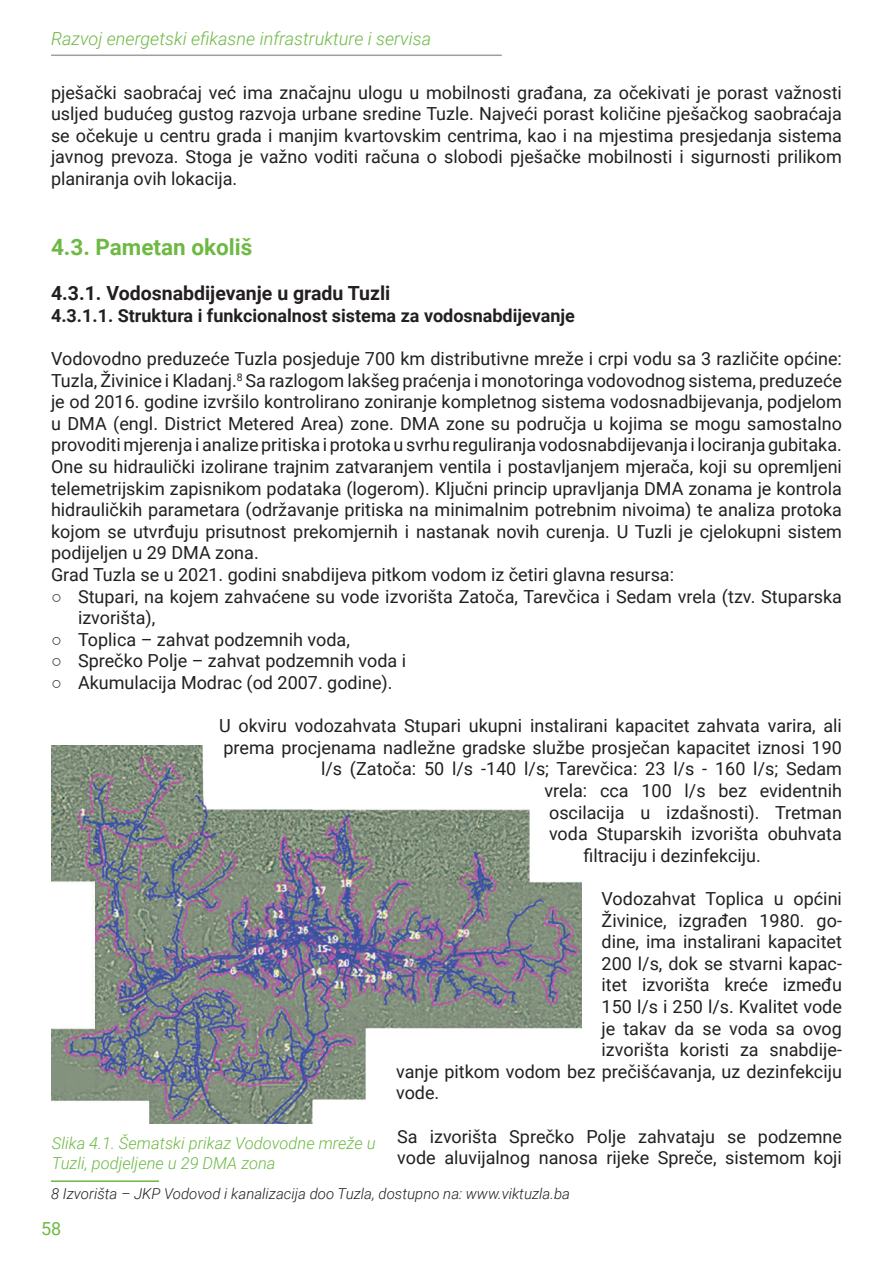
<style>
.page{position:relative;width:893px;height:1263px;background:#fff}
.page>*{position:absolute;margin:0;border:0;box-sizing:border-box;transform-origin:0 0}
.t1{font:700 22.5px "Roboto";color:#6db944}
.t2{font:700 19.5px "Roboto";color:#231f20}
.t3{font:18px/21.6px "Roboto";color:#231f20}
.t4{font:700 18px "Roboto";color:#231f20}
.t5{font:italic 300 18px "Roboto";color:#6db944}
.t6{font:18px "Roboto";color:#6db944}
.t7{font:italic 300 16.5px/19.8px "Roboto";color:#6db944}
.t8{font:italic 300 15px "Roboto";color:#231f20}
.s1{font-family:"Arial"}
</style>
<div class="page">
<hr style="left:51px;top:55px;width:451px;height:1px;background:#9d9fa2">
<hr style="left:51px;top:1180px;width:108px;height:2px;background:#6db944">
<img style="left:51px;top:746px;width:530px;height:377px">
<p class="t5" style="left:51px;top:26px;width:382px">Razvoj energetski efikasne infrastrukture i servisa</p>
<p class="t3" style="left:51px;top:81px;width:792px;text-align:justify">pješački saobraćaj već ima značajnu ulogu u mobilnosti građana, za očekivati je porast važnosti usljed budućeg gustog razvoja urbane sredine Tuzle. Najveći porast količine pješačkog saobraćaja se očekuje u centru grada i manjim kvartovskim centrima, kao i na mjestima presjedanja sistema javnog prevoza. Stoga je važno voditi računa o slobodi pješačke mobilnosti i sigurnosti prilikom planiranja ovih lokacija.</p>
<p class="t1" style="left:51px;top:231px;width:203px">4.3. Pametan okoliš</p>
<p class="t2" style="left:51px;top:280px;width:341px">4.3.1. Vodosnabdijevanje u gradu Tuzli</p>
<p class="t4" style="left:51px;top:303px;width:525px">4.3.1.1. Struktura i funkcionalnost sistema za vodosnabdijevanje</p>
<p class="t3" style="left:51px;top:347px;width:792px">Vodovodno preduzeće Tuzla posjeduje 700 km distributivne mreže i crpi vodu sa 3 različite općine:<br>Tuzla, Živinice i Kladanj.<sup>8</sup> Sa razlogom lakšeg praćenja i monotoringa vodovodnog sistema, preduzeće je od 2016. godine izvršilo kontrolirano zoniranje kompletnog sistema vodosnadbijevanja, podjelom u DMA (engl. District Metered Area) zone. DMA zone su područja u kojima se mogu samostalno provoditi mjerenja i analize pritiska i protoka u svrhu reguliranja vodosnabdijevanja i lociranja gubitaka.<br>One su hidraulički izolirane trajnim zatvaranjem ventila i postavljanjem mjerača, koji su opremljeni telemetrijskim zapisnikom podataka (logerom). Ključni princip upravljanja DMA zonama je kontrola hidrauličkih parametara (održavanje pritiska na minimalnim potrebnim nivoima) te analiza protoka kojom se utvrđuju prisutnost prekomjernih i nastanak novih curenja. U Tuzli je cjelokupni sistem podijeljen u 29 DMA zona.<br>Grad Tuzla se u 2021. godini snabdijeva pitkom vodom iz četiri glavna resursa:</p>
<p class="t3" style="left:78px;top:585px;width:765px;text-indent:-27px"><span class="s1">○</span> Stupari, na kojem zahvaćene su vode izvorišta Zatoča, Tarevčica i Sedam vrela (tzv. Stuparska izvorišta),</p>
<p class="t3" style="left:51px;top:628px;width:300px"><span class="s1">○</span> Toplica – zahvat podzemnih voda,</p>
<p class="t3" style="left:51px;top:649px;width:357px"><span class="s1">○</span> Sprečko Polje – zahvat podzemnih voda i</p>
<p class="t3" style="left:51px;top:671px;width:343px"><span class="s1">○</span> Akumulacija Modrac (od 2007. godine).</p>
<p class="t3" style="left:219px;top:714px;width:624px">U okviru vodozahvata Stupari ukupni instalirani kapacitet zahvata varira, ali</p>
<p class="t3" style="left:224px;top:736px;width:620px">prema procjenama nadležne gradske službe prosječan kapacitet iznosi 190</p>
<p class="t3" style="left:321px;top:757px;width:522px">l/s (Zatoča: 50 l/s -140 l/s; Tarevčica: 23 l/s - 160 l/s; Sedam</p>
<p class="t3" style="left:545px;top:779px;width:299px">vrela: cca 100 l/s bez evidentnih</p>
<p class="t3" style="left:549px;top:801px;width:294px">oscilacija u izdašnosti). Tretman</p>
<p class="t3" style="left:549px;top:822px;width:294px">voda Stuparskih izvorišta obuhvata</p>
<p class="t3" style="left:584px;top:844px;width:179px">filtraciju i dezinfekciju.</p>
<p class="t3" style="left:602px;top:887px;width:242px">Vodozahvat Toplica u općini</p>
<p class="t3" style="left:602px;top:909px;width:242px">Živinice, izgrađen 1980. go-</p>
<p class="t3" style="left:602px;top:930px;width:242px">dine, ima instalirani kapacitet</p>
<p class="t3" style="left:602px;top:952px;width:242px">200 l/s, dok se stvarni kapac-</p>
<p class="t3" style="left:602px;top:973px;width:242px">itet izvorišta kreće između</p>
<p class="t3" style="left:602px;top:995px;width:242px">150 l/s i 250 l/s. Kvalitet vode</p>
<p class="t3" style="left:602px;top:1017px;width:242px">je takav da se voda sa ovog</p>
<p class="t3" style="left:602px;top:1038px;width:242px">izvorišta koristi za snabdije-</p>
<p class="t3" style="left:396px;top:1060px;width:447px">vanje pitkom vodom bez prečišćavanja, uz dezinfekciju</p>
<p class="t3" style="left:396px;top:1081px;width:45px">vode.</p>
<p class="t3" style="left:397px;top:1125px;width:446px">Sa izvorišta Sprečko Polje zahvataju se podzemne vode aluvijalnog nanosa rijeke Spreče, sistemom koji</p>
<p class="t8" style="left:51px;top:1183px;width:520px">8 Izvorišta – JKP Vodovod i kanalizacija doo Tuzla, dostupno na: www.viktuzla.ba</p>
<p class="t7" style="left:52px;top:1133px;width:325px">Slika 4.1. Šematski prikaz Vodovodne mreže u<br>Tuzli, podjeljene u 29 DMA zona</p>
<p class="t6" style="left:41px;top:1216px;width:22px">58</p>
</div>
